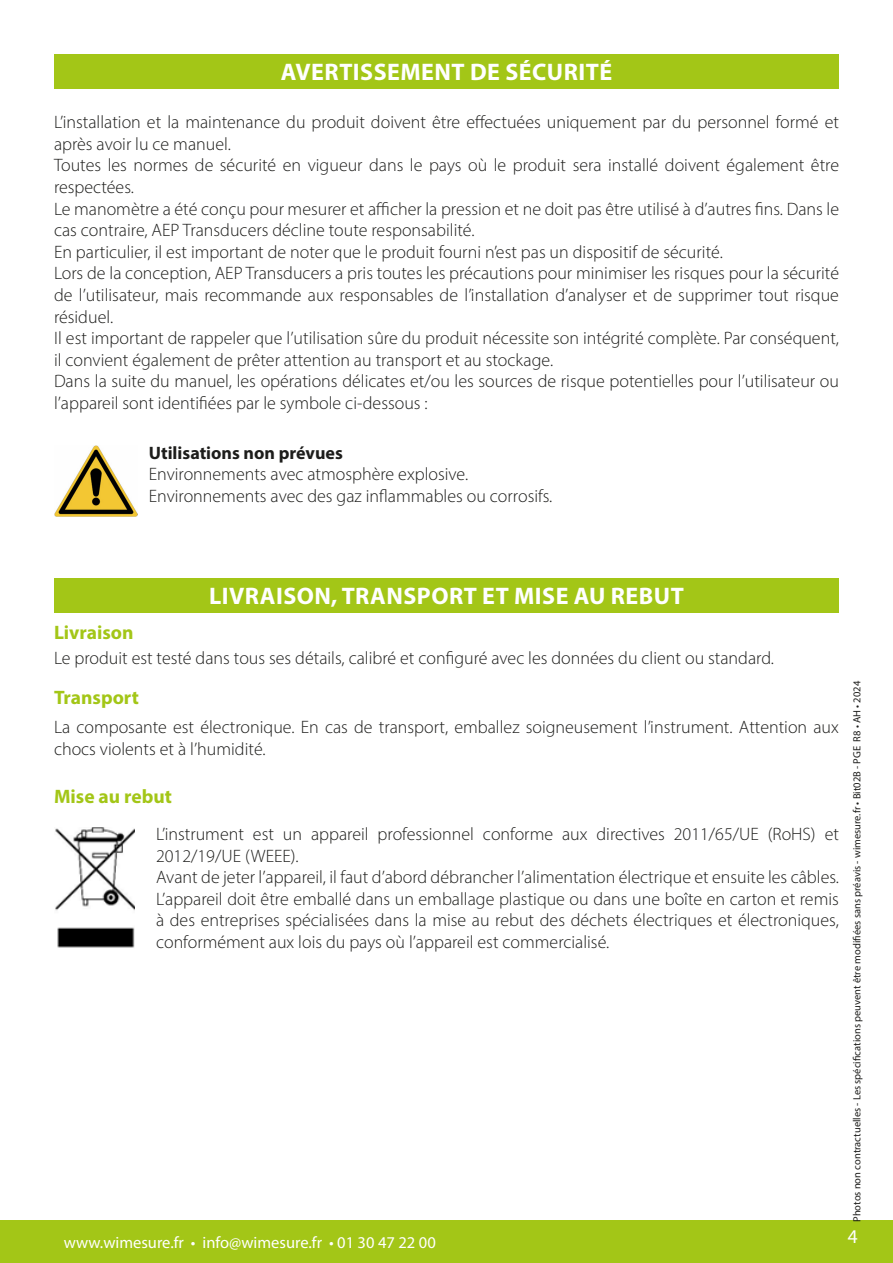
<style>
.page{position:relative;width:893px;height:1263px;background:#fff}
.page>*{position:absolute;margin:0;border:0;box-sizing:border-box;transform-origin:0 0}
.t1{font:700 24px "Myriad Pro";letter-spacing:.02em;color:#fff}
.t2{font:700 19.5px "Myriad Pro";color:#a3c617}
.t3{font:19.5px "Myriad Pro";color:#fff}
.t4{font:300 18px/21.6px "Myriad Pro";color:#1d1d1b}
.t5{font:700 18px "Myriad Pro";color:#1d1d1b}
.t6{font:16.5px "Myriad Pro";color:#fff}
.t7{font:10.5px "Myriad Pro";color:#1d1d1b}
</style>
<div class="page">
<div style="left:0;top:1220px;width:893px;height:43px;background:#a3c617"></div>
<div style="left:54px;top:54px;width:785px;height:34px;background:#a3c617"></div>
<div style="left:54px;top:578px;width:785px;height:34px;background:#a3c617"></div>
<img style="left:54px;top:445px;width:84px;height:72px">
<img style="left:55px;top:827px;width:80px;height:121px">
<p class="t1" style="left:281px;top:56px;width:333px">AVERTISSEMENT DE SÉCURITÉ</p>
<p class="t4" style="left:54px;top:111px;width:786px">L’installation et la maintenance du produit doivent être effectuées uniquement par du personnel formé et après avoir lu ce manuel.</p>
<p class="t4" style="left:54px;top:154px;width:787px">Toutes les normes de sécurité en vigueur dans le pays où le produit sera installé doivent également être respectées.</p>
<p class="t4" style="left:54px;top:198px;width:787px">Le manomètre a été conçu pour mesurer et afficher la pression et ne doit pas être utilisé à d’autres fins. Dans le cas contraire, AEP Transducers décline toute responsabilité.</p>
<p class="t4" style="left:54px;top:241px;width:670px">En particulier, il est important de noter que le produit fourni n’est pas un dispositif de sécurité.</p>
<p class="t4" style="left:54px;top:262px;width:787px;text-align:justify">Lors de la conception, AEP Transducers a pris toutes les précautions pour minimiser les risques pour la sécurité de l’utilisateur, mais recommande aux responsables de l’installation d’analyser et de supprimer tout risque résiduel.</p>
<p class="t4" style="left:54px;top:327px;width:786px">Il est important de rappeler que l’utilisation sûre du produit nécessite son intégrité complète. Par conséquent, il convient également de prêter attention au transport et au stockage.</p>
<p class="t4" style="left:54px;top:370px;width:786px">Dans la suite du manuel, les opérations délicates et/ou les sources de risque potentielles pour l’utilisateur ou l’appareil sont identifiées par le symbole ci-dessous :</p>
<p class="t5" style="left:149px;top:441px;width:196px">Utilisations non prévues</p>
<p class="t4" style="left:149px;top:463px;width:321px">Environnements avec atmosphère explosive.</p>
<p class="t4" style="left:149px;top:485px;width:405px">Environnements avec des gaz inflammables ou corrosifs.</p>
<p class="t2" style="left:54px;top:619px;width:81px">Livraison</p>
<p class="t1" style="left:209px;top:581px;width:476px">LIVRAISON, TRANSPORT ET MISE AU REBUT</p>
<p class="t4" style="left:54px;top:647px;width:722px">Le produit est testé dans tous ses détails, calibré et configuré avec les données du client ou standard.</p>
<p class="t2" style="left:54px;top:684px;width:86px">Transport</p>
<p class="t4" style="left:54px;top:716px;width:786px">La composante est électronique. En cas de transport, emballez soigneusement l’instrument. Attention aux chocs violents et à l’humidité.</p>
<p class="t2" style="left:54px;top:784px;width:119px">Mise au rebut</p>
<p class="t4" style="left:156px;top:823px;width:684px">L’instrument est un appareil professionnel conforme aux directives 2011/65/UE (RoHS) et<br>2012/19/UE (WEEE).</p>
<p class="t4" style="left:156px;top:866px;width:684px;text-align:justify">Avant de jeter l’appareil, il faut d’abord débrancher l’alimentation électrique et ensuite les câbles.<br>L’appareil doit être emballé dans un emballage plastique ou dans une boîte en carton et remis à des entreprises spécialisées dans la mise au rebut des déchets électriques et électroniques, conformément aux lois du pays où l’appareil est commercialisé.</p>
<p class="t6" style="left:64px;top:1232px;width:374px">www.wimesure.fr • info@wimesure.fr • 01 30 47 22 00</p>
<p class="t7" style="left:850px;top:1222px;width:542px;rotate:-90deg">Photos non contractuelles - Les spécifications peuvent être modifiées sans préavis - wimesure.fr • Bit02B - PGE R8 • AH • 2024</p>
<p class="t3" style="left:848px;top:1225px;width:11px">4</p>
</div>
